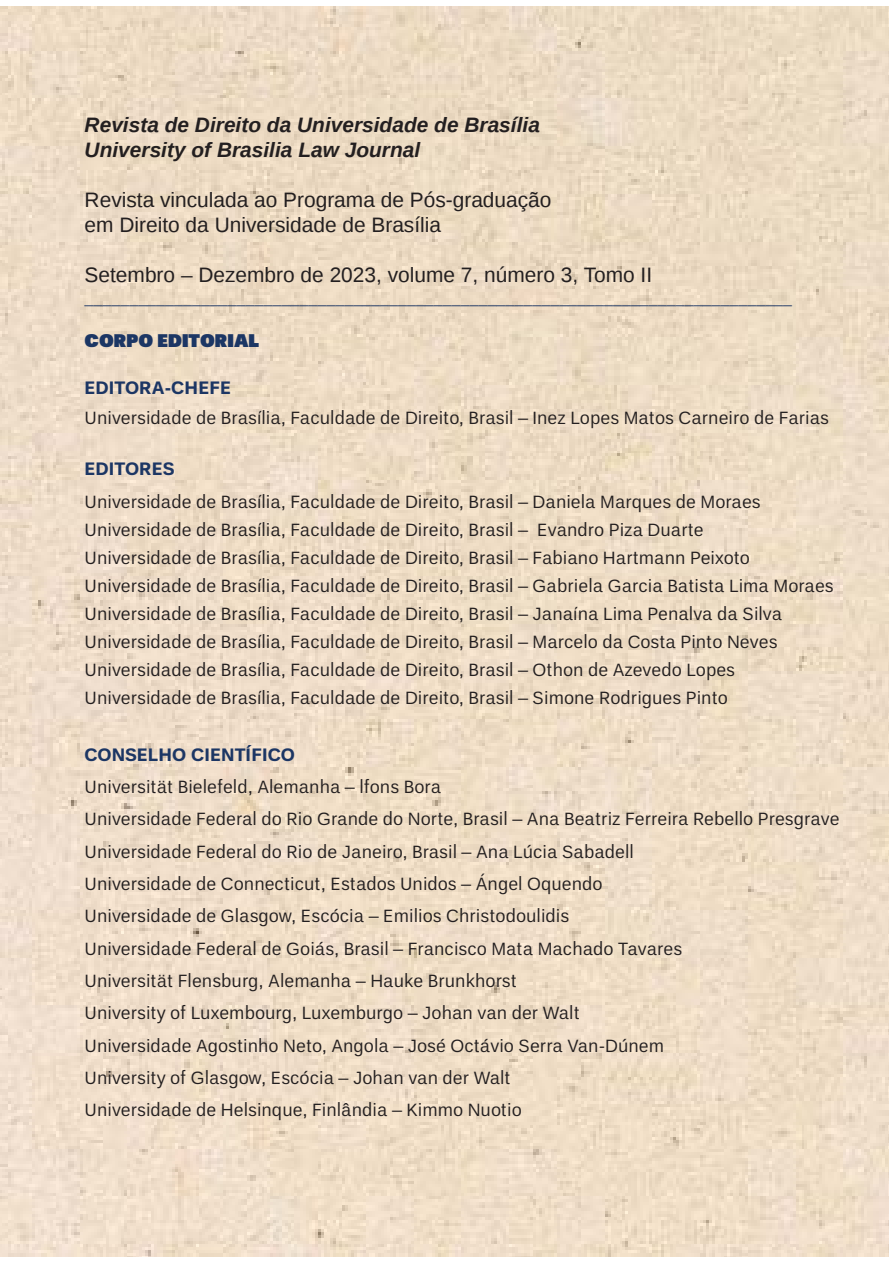
<style>
.page{position:relative;width:893px;height:1263px;background:#fff}
.page>*{position:absolute;margin:0;border:0;box-sizing:border-box;transform-origin:0 0}
.t1{font:20.85px/25px "Un B Office";color:#231f20}
.t2{font:italic 700 20.85px/25px "Un B Office";color:#231f20}
.t3{font:17.85px/32.4px "Un B Pro";color:#231f20}
.t4{font:17.85px "Minion Pro";color:#1c3664}
.t5{font:700 17.85px "Un B Pro";color:#1c3664}
.t6{font:900 17.85px "Un B Pro";color:#1c3664}
</style>
<div class="page">
<img style="left:0;top:7px;width:888px;height:1249px">
<p class="t2" style="left:85px;top:114px;width:457px">Revista de Direito da Universidade de Brasília<br>University of Brasilia Law Journal</p>
<p class="t1" style="left:85px;top:189px;width:468px">Revista vinculada ao Programa de Pós-graduação em Direito da Universidade de Brasília</p>
<p class="t1" style="left:85px;top:264px;width:569px">Setembro – Dezembro de 2023, volume 7, número 3, Tomo II</p>
<p class="t4" style="left:85px;top:291px;width:709px">_______________________________________________________________________________</p>
<p class="t6" style="left:85px;top:330px;width:176px">CORPO EDITORIAL</p>
<p class="t5" style="left:85px;top:380px;width:148px">EDITORA-CHEFE</p>
<p class="t3" style="left:85px;top:403px;width:746px">Universidade de Brasília, Faculdade de Direito, Brasil – Inez Lopes Matos Carneiro de Farias</p>
<p class="t5" style="left:85px;top:461px;width:92px">EDITORES</p>
<p class="t3" style="left:85px;top:489px;width:751px;line-height:28px">Universidade de Brasília, Faculdade de Direito, Brasil – Daniela Marques de Moraes Universidade de Brasília, Faculdade de Direito, Brasil – Evandro Piza Duarte<br>Universidade de Brasília, Faculdade de Direito, Brasil – Fabiano Hartmann Peixoto Universidade de Brasília, Faculdade de Direito, Brasil – Gabriela Garcia Batista Lima Moraes Universidade de Brasília, Faculdade de Direito, Brasil – Janaína Lima Penalva da Silva Universidade de Brasília, Faculdade de Direito, Brasil – Marcelo da Costa Pinto Neves Universidade de Brasília, Faculdade de Direito, Brasil – Othon de Azevedo Lopes Universidade de Brasília, Faculdade de Direito, Brasil – Simone Rodrigues Pinto</p>
<p class="t5" style="left:85px;top:747px;width:212px">CONSELHO CIENTÍFICO</p>
<p class="t3" style="left:85px;top:772px;width:756px">Universität Bielefeld, Alemanha – lfons Bora<br>Universidade Federal do Rio Grande do Norte, Brasil – Ana Beatriz Ferreira Rebello Presgrave Universidade Federal do Rio de Janeiro, Brasil – Ana Lúcia Sabadell<br>Universidade de Connecticut, Estados Unidos – Ángel Oquendo<br>Universidade de Glasgow, Escócia – Emilios Christodoulidis<br>Universidade Federal de Goiás, Brasil – Francisco Mata Machado Tavares<br>Universität Flensburg, Alemanha – Hauke Brunkhorst<br>University of Luxembourg, Luxemburgo – Johan van der Walt<br>Universidade Agostinho Neto, Angola – José Octávio Serra Van-Dúnem<br>University of Glasgow, Escócia – Johan van der Walt<br>Universidade de Helsinque, Finlândia – Kimmo Nuotio</p>
</div>
